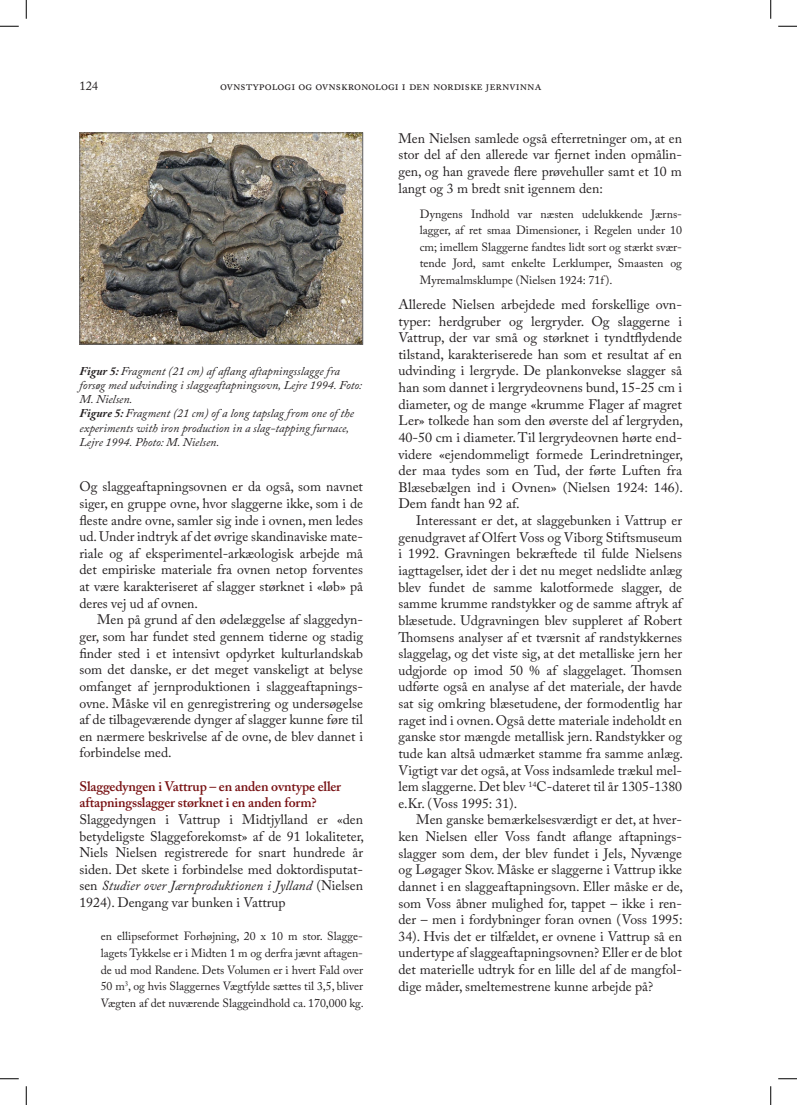
<style>
.page{position:relative;width:797px;height:1105px;background:#fff}
.page>*{position:absolute;margin:0;border:0;box-sizing:border-box;transform-origin:0 0}
.t1{font:13.75px/16.6px "Adobe Caslon Pro";color:#231f20;text-align:justify}
.t2{font:600 13.75px/16.6px "Adobe Caslon Pro";letter-spacing:-.01em;color:#771012}
.t3{font:12.5px "Adobe Caslon Pro";color:#231f20}
.t4{font:11.88px/16.6px "Adobe Caslon Pro";color:#231f20;text-align:justify}
.t5{font:italic 11.88px/14.2px "Adobe Caslon Pro";color:#231f20}
.s1{font-weight:700}
.s2{font-style:italic}
</style>
<div class="page">
<img style="left:81px;top:135px;width:280px;height:208px">
<div style="left:79px;top:133px;width:284px;height:212px;border:1px solid #636366"></div>
<svg style="left:0;top:25px;width:19px;height:2px"></svg>
<svg style="left:778px;top:25px;width:19px;height:2px"></svg>
<svg style="left:0;top:1078px;width:19px;height:1px"></svg>
<svg style="left:778px;top:1078px;width:19px;height:1px"></svg>
<svg style="left:25px;top:0;width:2px;height:19px"></svg>
<svg style="left:25px;top:1086px;width:2px;height:19px"></svg>
<svg style="left:770px;top:0;width:1px;height:19px"></svg>
<svg style="left:770px;top:1086px;width:1px;height:19px"></svg>
<p class="t3" style="left:79px;top:78px;width:20px">124</p>
<p class="t3" style="left:220px;top:78px;width:323px">ovnstypologi og ovnskronologi i den nordiske jernvinna</p>
<p class="t5" style="left:79px;top:363px;width:284px"><span class="s1">Figur 5:</span> Fragment (21 cm) af aflang aftapningsslagge fra forsøg med udvinding i slaggeaftapningsovn, Lejre 1994. Foto:<br>M. Nielsen.<br><span class="s1">Figure 5:</span> Fragment (21 cm) of a long tapslag from one of the experiments with iron production in a slag-tapping furnace, Lejre 1994. Photo: M. Nielsen.</p>
<p class="t1" style="left:79px;top:478px;width:285px">Og slaggeaftapningsovnen er da også, som navnet siger, en gruppe ovne, hvor slaggerne ikke, som i de fleste andre ovne, samler sig inde i ovnen, men ledes ud. Under indtryk af det øvrige skandinaviske mate&shy;riale og af eksperimentel-arkæologisk arbejde må det empiriske materiale fra ovnen netop forventes at være karakteriseret af slagger størknet i «løb» på deres vej ud af ovnen.</p>
<p class="t1" style="left:79px;top:611px;width:285px;text-indent:18px">Men på grund af den ødelæggelse af slaggedyn&shy;ger, som har fundet sted gennem tiderne og stadig finder sted i et intensivt opdyrket kulturlandskab som det danske, er det meget vanskeligt at belyse omfanget af jernproduktionen i slaggeaftapnings&shy;ovne. Måske vil en genregistrering og undersøgelse af de tilbageværende dynger af slagger kunne føre til en nærmere beskrivelse af de ovne, de blev dannet i forbindelse med.</p>
<p class="t2" style="left:79px;top:778px;width:263px">Slaggedyngen i Vattrup – en anden ovntype eller aftapningsslagger størknet i en anden form?</p>
<p class="t1" style="left:79px;top:811px;width:286px">Slaggedyngen i Vattrup i Midtjylland er «den betydeligste Slaggeforekomst» af de 91 lokaliteter, Niels Nielsen registrerede for snart hundrede år siden. Det skete i forbindelse med doktordisputat&shy;sen <span class="s2">Studier over Jærnproduktionen i Jylland</span> (Nielsen 1924). Dengang var bunken i Vattrup</p>
<p class="t4" style="left:101px;top:928px;width:265px">en ellipseformet Forhøjning, 20 x 10 m stor. Slagge&shy;lagets Tykkelse er i Midten 1 m og derfra jævnt aftagen&shy;de ud mod Randene. Dets Volumen er i hvert Fald over 50 m<sup>3</sup>, og hvis Slaggernes Vægtfylde sættes til 3,5, bliver Vægten af det nuværende Slaggeindhold ca. 170,000 kg.</p>
<p class="t1" style="left:398px;top:130px;width:285px">Men Nielsen samlede også efterretninger om, at en stor del af den allerede var fjernet inden opmålin&shy;gen, og han gravede flere prøvehuller samt et 10 m langt og 3 m bredt snit igennem den:</p>
<p class="t4" style="left:420px;top:205px;width:264px">Dyngens Indhold var næsten udelukkende Jærns&shy;lagger, af ret smaa Dimensioner, i Regelen under 10 cm; imellem Slaggerne fandtes lidt sort og stærkt svær&shy;tende Jord, samt enkelte Lerklumper, Smaasten og Myremalmsklumpe (Nielsen 1924: 71f).</p>
<p class="t1" style="left:398px;top:296px;width:286px">Allerede Nielsen arbejdede med forskellige ovn&shy;typer: herdgruber og lergryder. Og slaggerne i Vattrup, der var små og størknet i tyndtflydende tilstand, karakteriserede han som et resultat af en udvinding i lergryde. De plankonvekse slagger så han som dannet i lergrydeovnens bund, 15-25 cm i diameter, og de mange «krumme Flager af magret Ler» tolkede han som den øverste del af lergryden, 40-50 cm i diameter. Til lergrydeovnen hørte end&shy;videre «ejendommeligt formede Lerindretninger, der maa tydes som en Tud, der førte Luften fra Blæsebælgen ind i Ovnen» (Nielsen 1924: 146).<br>Dem fandt han 92 af.</p>
<p class="t1" style="left:398px;top:512px;width:287px;text-align:left;text-indent:18px">Interessant er det, at slaggebunken i Vattrup er genudgravet af Olfert Voss og Viborg Stiftsmuseum i 1992. Gravningen bekræftede til fulde Nielsens iagttagelser, idet der i det nu meget nedslidte anlæg blev fundet de samme kalotformede slagger, de samme krumme randstykker og de samme aftryk af blæsetude. Udgravningen blev suppleret af Robert Thomsens analyser af et tværsnit af randstykkernes slaggelag, og det viste sig, at det metalliske jern her udgjorde op imod 50 % af slaggelaget. Thomsen udførte også en analyse af det materiale, der havde sat sig omkring blæsetudene, der formodentlig har raget ind i ovnen. Også dette materiale indeholdt en ganske stor mængde metallisk jern. Randstykker og tude kan altså udmærket stamme fra samme anlæg.<br>Vigtigt var det også, at Voss indsamlede trækul mel&shy;lem slaggerne. Det blev <sup>14</sup>C-dateret til år 1305-1380 e.Kr. (Voss 1995: 31).</p>
<p class="t1" style="left:398px;top:811px;width:286px;text-indent:18px">Men ganske bemærkelsesværdigt er det, at hver&shy;ken Nielsen eller Voss fandt aflange aftapnings&shy;slagger som dem, der blev fundet i Jels, Nyvænge og Løgager Skov. Måske er slaggerne i Vattrup ikke dannet i en slaggeaftapningsovn. Eller måske er de, som Voss åbner mulighed for, tappet – ikke i ren&shy;der – men i fordybninger foran ovnen (Voss 1995:<br>34). Hvis det er tilfældet, er ovnene i Vattrup så en undertype af slaggeaftapningsovnen? Eller er de blot det materielle udtryk for en lille del af de mangfol&shy;dige måder, smeltemestrene kunne arbejde på?</p>
</div>
